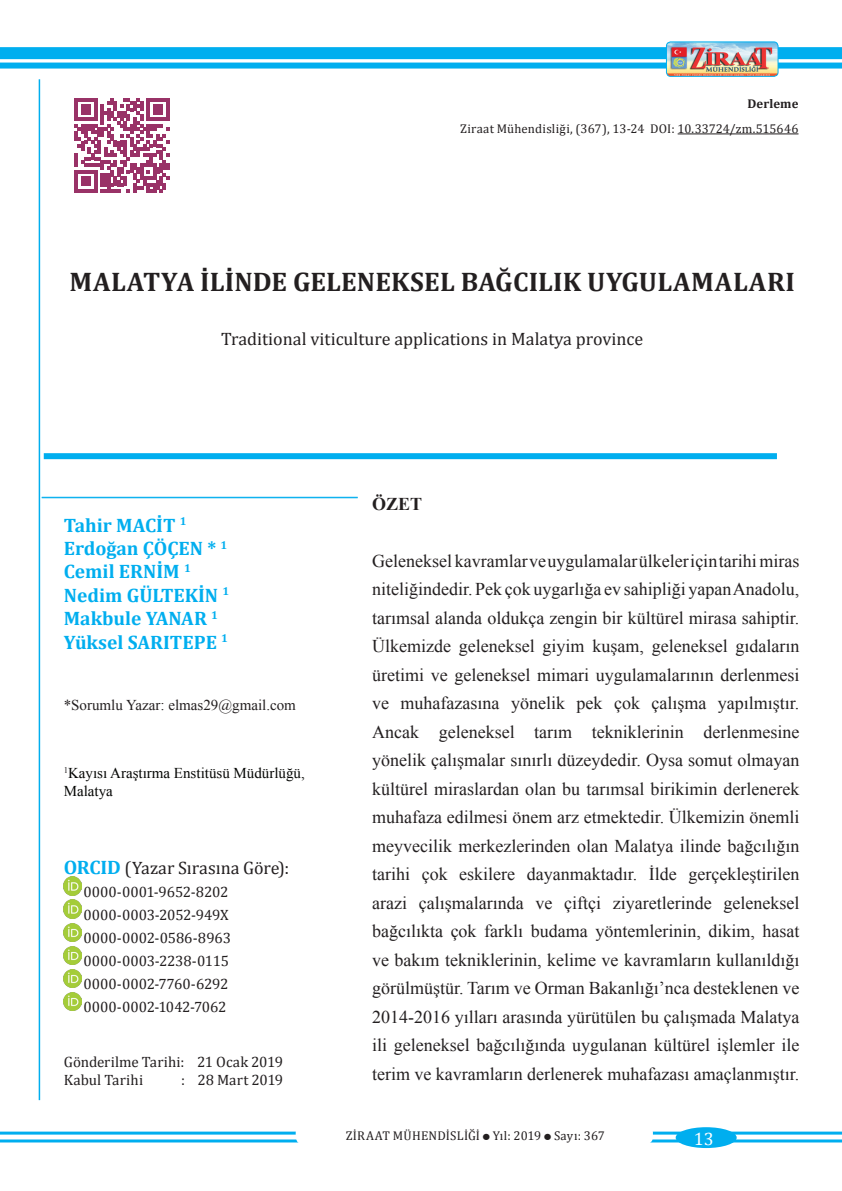
<style>
.page{position:relative;width:842px;height:1191px;background:#fff}
.page>*{position:absolute;margin:0;border:0;box-sizing:border-box;transform-origin:0 0}
.t1{font:700 27px "Cambria";letter-spacing:.005em;color:#231f20}
.t2{font:700 19.5px/23.4px "Cambria";color:#00aeef}
.t3{font:18px/28.5px "Times New Roman";color:#231f20;text-align:justify}
.t4{font:18px "Cambria";color:#231f20}
.t5{font:700 18px "Times New Roman";color:#231f20}
.t6{font:18px "Cambria";color:#fff}
.t7{font:15px/23.1px "Cambria";letter-spacing:-.005em;color:#231f20}
.t8{font:15px/18px "Times New Roman";color:#040503}
.t9{font:15px "Times New Roman";color:#231f20}
.t10{font:12.75px "Cambria";letter-spacing:.01em;color:#231f20}
.t11{font:700 12.75px "Cambria";letter-spacing:.01em;color:#231f20}
.s1{font-weight:700;font-size:19.5px;color:#00aeef}
</style>
<div class="page">
<hr style="left:0;top:1139px;width:842px;height:3px;background:#00aeef">
<hr style="left:0;top:1131px;width:842px;height:3px;background:#00aeef">
<div style="left:676px;top:1127px;width:61px;height:21px;background:#00aeef;border-radius:50%"></div>
<div style="left:296px;top:1125px;width:357px;height:19px;background:#fff;border-radius:7px"></div>
<div style="left:0;top:47px;width:842px;height:12px;background:#00aeef"></div>
<div style="left:0;top:63px;width:842px;height:6px;background:#00aeef"></div>
<img style="left:666px;top:42px;width:112px;height:34px">
<div style="left:666px;top:42px;width:112px;height:34px;border:1px solid #00aeef;border-radius:4px"></div>
<hr style="left:39px;top:79px;width:1px;height:1021px;background:#00aeef">
<hr style="left:42px;top:497px;width:316px;height:1px;background:#00aeef">
<img style="left:64px;top:876px;width:18px;height:19px">
<img style="left:64px;top:900px;width:18px;height:18px">
<img style="left:64px;top:923px;width:18px;height:18px">
<img style="left:64px;top:946px;width:18px;height:18px">
<img style="left:64px;top:969px;width:18px;height:18px">
<img style="left:64px;top:992px;width:18px;height:18px">
<div style="left:44px;top:453px;width:733px;height:6px;background:#00aeef"></div>
<hr style="left:678px;top:134px;width:120px;height:1px;background:#231f20">
<svg style="left:75px;top:98px;width:94px;height:95px"></svg>
<p class="t11" style="left:747px;top:94px;width:53px">Derleme</p>
<p class="t10" style="left:460px;top:121px;width:340px">Ziraat Mühendisliği, (367), 13-24 DOI: 10.33724/zm.515646</p>
<h1 class="t1" style="left:69px;top:262px;width:727px">MALATYA İLİNDE GELENEKSEL BAĞCILIK UYGULAMALARI</h1>
<p class="t4" style="left:221px;top:328px;width:423px">Traditional viticulture applications in Malatya province</p>
<p class="t2" style="left:64px;top:512px;width:167px">Tahir MACİT <sup>1<br></sup>Erdoğan ÇÖÇEN * <sup>1<br></sup>Cemil ERNİM <sup>1<br></sup>Nedim GÜLTEKİN <sup>1<br></sup>Makbule YANAR <sup>1<br></sup>Yüksel SARITEPE <sup>1</sup></p>
<p class="t9" style="left:64px;top:694px;width:234px">*Sorumlu Yazar: elmas29@gmail.com</p>
<p class="t8" style="left:64px;top:764px;width:243px"><sup>1</sup>Kayısı Araştırma Enstitüsü Müdürlüğü,<br>Malatya</p>
<p class="t4" style="left:64px;top:857px;width:227px"><span class="s1">ORCID</span> (Yazar Sırasına Göre):</p>
<p class="t7" style="left:83px;top:880px;width:149px">0000-0001-9652-8202<br>0000-0003-2052-949X<br>0000-0002-0586-8963<br>0000-0003-2238-0115<br>0000-0002-7760-6292<br>0000-0002-1042-7062</p>
<p class="t7" style="left:64px;top:1052px;width:221px;line-height:18px">Gönderilme Tarihi: 21 Ocak 2019<br>Kabul Tarihi</p>
<p class="t7" style="left:181px;top:1067px;width:103px">: 28 Mart 2019</p>
<p class="t5" style="left:372px;top:490px;width:52px">ÖZET</p>
<p class="t3" style="left:372px;top:546px;width:429px">Geleneksel kavramlar ve uygulamalar ülkeler için tarihi miras niteliğindedir. Pek çok uygarlığa ev sahipliği yapan Anadolu, tarımsal alanda oldukça zengin bir kültürel mirasa sahiptir.<br>Ülkemizde geleneksel giyim kuşam, geleneksel gıdaların üretimi ve geleneksel mimari uygulamalarının derlenmesi ve muhafazasına yönelik pek çok çalışma yapılmıştır.<br>Ancak geleneksel tarım tekniklerinin derlenmesine yönelik çalışmalar sınırlı düzeydedir. Oysa somut olmayan kültürel miraslardan olan bu tarımsal birikimin derlenerek muhafaza edilmesi önem arz etmektedir. Ülkemizin önemli meyvecilik merkezlerinden olan Malatya ilinde bağcılığın tarihi çok eskilere dayanmaktadır. İlde gerçekleştirilen arazi çalışmalarında ve çiftçi ziyaretlerinde geleneksel bağcılıkta çok farklı budama yöntemlerinin, dikim, hasat ve bakım tekniklerinin, kelime ve kavramların kullanıldığı görülmüştür. Tarım ve Orman Bakanlığı’nca desteklenen ve 2014-2016 yılları arasında yürütülen bu çalışmada Malatya ili geleneksel bağcılığında uygulanan kültürel işlemler ile terim ve kavramların derlenerek muhafazası amaçlanmıştır.</p>
<p class="t10" style="left:346px;top:1128px;width:261px">ZİRAAT MÜHENDİSLİĞİ ● Yıl: 2019 ● Sayı: 367</p>
<p class="t6" style="left:694px;top:1128px;width:21px">13</p>
</div>
